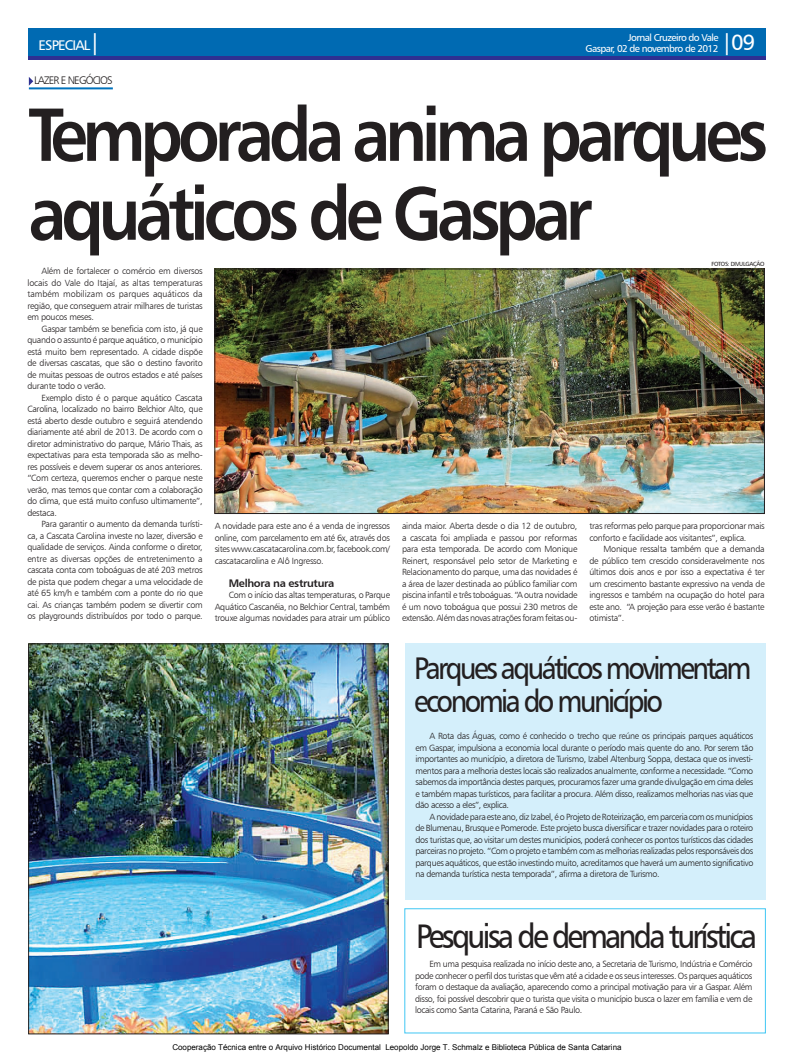
<style>
.page{position:relative;width:794px;height:1063px;background:#fff}
.page>*{position:absolute;margin:0;border:0;box-sizing:border-box;transform-origin:0 0}
.t1{font:75.3px/78.9px "Humanist 777 BT Bold B";letter-spacing:-.08em;color:#231f20;scale:.9 1}
.t2{font:34.1px "Humanist 777 BT Roman B";letter-spacing:-.09em;color:#231f20;scale:.9 1}
.t3{font:31.4px/33px "Humanist 777 BT Roman B";letter-spacing:-.09em;color:#231f20;scale:.9 1}
.t4{font:22px "Humanist 777 BT Roman B";color:#fff}
.t5{font:14px "Humanist 777 BT Roman B";letter-spacing:-.06em;color:#fff}
.t6{font:11px "Humanist 777 BT Bold B";letter-spacing:-.03em;color:#231f20}
.t7{font:11px "Humanist 777 BT Light B";letter-spacing:-.08em;color:#231f20}
.t8{font:10px/11px "Humanist 777 BT Roman B";letter-spacing:-.06em;color:#fff;text-align:right}
.t9{font:9px/11.5px "Humanist 777 BT Light B";letter-spacing:-.03em;color:#231f20;text-align:justify}
.t10{font:8px "Arial";color:#000}
.t11{font:6px "Humanist 777 BT Roman B";letter-spacing:-.05em;color:#231f20}
.s1{font-size:22px}
</style>
<div class="page">
<div style="left:28px;top:28px;width:737px;height:29px;background:#006ab2"></div>
<hr style="left:28px;top:57px;width:737px;height:3px;background:#2e3092">
<img style="left:216px;top:271px;width:546px;height:241px">
<div style="left:214px;top:269px;width:550px;height:245px;border:1px solid #231f20"></div>
<img style="left:30px;top:646px;width:356px;height:386px">
<div style="left:28px;top:644px;width:360px;height:390px;border:1px solid #231f20"></div>
<div style="left:405px;top:643px;width:360px;height:256px;background:#d4effb"></div>
<hr style="left:29px;top:87px;width:84px;height:2px;background:#0072bc">
<svg style="left:29px;top:77px;width:4px;height:9px"></svg>
<h3 class="t5" style="left:39px;top:36px;width:64px">ESPECIAL<span class="s1">|</span></h3>
<h3 class="t4" style="left:721px;top:28px;width:35px">|09</h3>
<p class="t8" style="left:585px;top:31px;width:134px">Jornal Cruzeiro do Vale<br>Gaspar, 02 de novembro de 2012</p>
<p class="t7" style="left:34px;top:73px;width:80px">LAZER E NEGÓCIOS</p>
<h1 class="t1" style="left:28px;top:93px;width:823px">Temporada anima parques aquáticos de Gaspar</h1>
<p class="t9" style="left:27px;top:265px;width:177px;text-indent:14px">Além de fortalecer o comércio em diversos locais do Vale do Itajaí, as altas temperaturas também mobilizam os parques aquáticos da região, que conseguem atrair milhares de turistas em poucos meses.</p>
<p class="t9" style="left:27px;top:323px;width:177px;text-indent:14px">Gaspar também se beneficia com isto, já que quando o assunto é parque aquático, o município está muito bem representado. A cidade dispõe de diversas cascatas, que são o destino favorito de muitas pessoas de outros estados e até países durante todo o verão.</p>
<p class="t9" style="left:27px;top:392px;width:177px;text-indent:14px">Exemplo disto é o parque aquático Cascata Carolina, localizado no bairro Belchior Alto, que está aberto desde outubro e seguirá atendendo diariamente até abril de 2013. De acordo com o diretor administrativo do parque, Mário Thais, as expectativas para esta temporada são as melho&shy;res possíveis e devem superar os anos anteriores. “Com certeza, queremos encher o parque neste verão, mas temos que contar com a colaboração do clima, que está muito confuso ultimamente”, destaca.</p>
<p class="t9" style="left:27px;top:518px;width:177px;text-indent:14px">Para garantir o aumento da demanda turísti&shy;ca, a Cascata Carolina investe no lazer, diversão e qualidade de serviços. Ainda conforme o diretor, entre as diversas opções de entretenimento a cascata conta com toboáguas de até 203 metros de pista que podem chegar a uma velocidade de até 65 km/h e também com a ponte do rio que cai. As crianças também podem se divertir com os playgrounds distribuídos por todo o parque.</p>
<p class="t9" style="left:215px;top:520px;width:177px">A novidade para este ano é a venda de ingressos online, com parcelamento em até 6x, através dos sites www.cascatacarolina.com.br, facebook.com/ cascatacarolina e Alô Ingresso.</p>
<p class="t6" style="left:229px;top:576px;width:107px">Melhora na estrutura</p>
<p class="t9" style="left:215px;top:589px;width:177px;text-indent:14px">Com o início das altas temperaturas, o Parque Aquático Cascanéia, no Belchior Central, também trouxe algumas novidades para atrair um público</p>
<p class="t11" style="left:711px;top:260px;width:55px">FOTOS: DIVULGAÇÃO</p>
<p class="t9" style="left:402px;top:520px;width:177px">ainda maior. Aberta desde o dia 12 de outubro, a cascata foi ampliada e passou por reformas para esta temporada. De acordo com Monique Reinert, responsável pelo setor de Marketing e Relacionamento do parque, uma das novidades é a área de lazer destinada ao público familiar com piscina infantil e três toboáguas. “A outra novidade é um novo toboágua que possui 230 metros de extensão. Além das novas atrações foram feitas ou-</p>
<p class="t9" style="left:589px;top:520px;width:177px">tras reformas pelo parque para proporcionar mais conforto e facilidade aos visitantes”, explica.</p>
<p class="t9" style="left:589px;top:543px;width:177px;text-indent:14px">Monique ressalta também que a demanda de público tem crescido consideravelmente nos últimos dois anos e por isso a expectativa é ter um crescimento bastante expressivo na venda de ingressos e também na ocupação do hotel para este ano. “A projeção para esse verão é bastante otimista”.</p>
<h3 class="t3" style="left:414px;top:651px;width:376px">Parques aquáticos movimentam economia do município</h3>
<p class="t9" style="left:415px;top:730px;width:339px;text-indent:14px">A Rota das Águas, como é conhecido o trecho que reúne os principais parques aquáticos em Gaspar, impulsiona a economia local durante o período mais quente do ano. Por serem tão importantes ao município, a diretora de Turismo, Izabel Altenburg Soppa, destaca que os investi&shy;mentos para a melhoria destes locais são realizados anualmente, conforme a necessidade. “Como sabemos da importância destes parques, procuramos fazer uma grande divulgação em cima deles e também mapas turísticos, para facilitar a procura. Além disso, realizamos melhorias nas vias que dão acesso a eles”, explica.</p>
<p class="t9" style="left:415px;top:811px;width:339px;text-indent:14px">A novidade para este ano, diz Izabel, é o Projeto de Roteirização, em parceria com os municípios de Blumenau, Brusque e Pomerode. Este projeto busca diversificar e trazer novidades para o roteiro dos turistas que, ao visitar um destes municípios, poderá conhecer os pontos turísticos das cidades parceiras no projeto. “Com o projeto e também com as melhorias realizadas pelos responsáveis dos parques aquáticos, que estão investindo muito, acreditamos que haverá um aumento significativo na demanda turística nesta temporada”, afirma a diretora de Turismo.</p>
<h2 class="t2" style="left:416px;top:915px;width:380px">Pesquisa de demanda turística</h2>
<p class="t9" style="left:415px;top:958px;width:339px;text-indent:14px">Em uma pesquisa realizada no início deste ano, a Secretaria de Turismo, Indústria e Comércio pode conhecer o perfil dos turistas que vêm até a cidade e os seus interesses. Os parques aquáticos foram o destaque da avaliação, aparecendo como a principal motivação para vir a Gaspar. Além disso, foi possível descobrir que o turista que visita o município busca o lazer em família e vem de locais como Santa Catarina, Paraná e São Paulo.</p>
<p class="t10" style="left:172px;top:1042px;width:451px">Cooperação Técnica entre o Arquivo Histórico Documental Leopoldo Jorge T. Schmalz e Biblioteca Pública de Santa Catarina</p>
</div>
